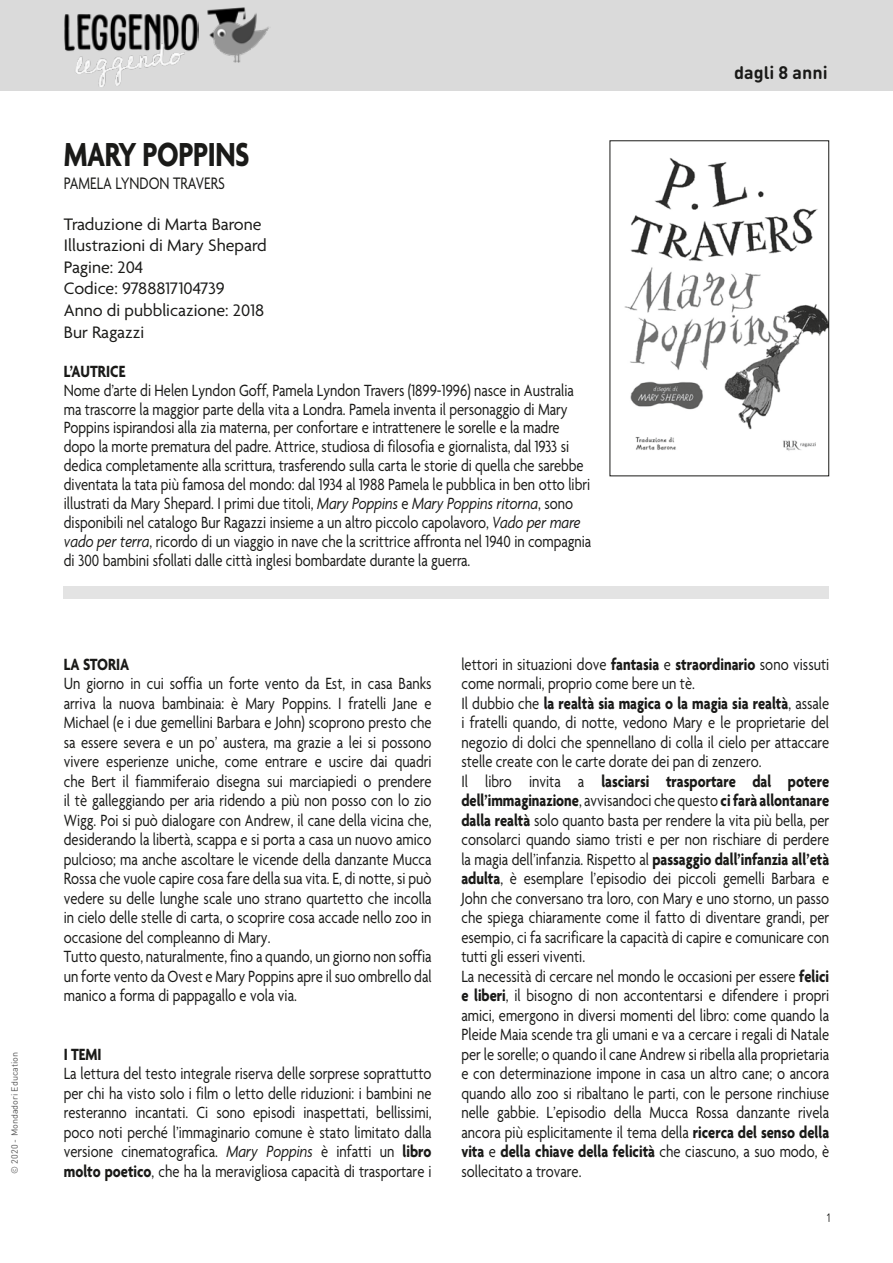
<style>
.page{position:relative;width:893px;height:1263px;background:#fff}
.page>*{position:absolute;margin:0;border:0;box-sizing:border-box;transform-origin:0 0}
.t1{font:700 36px "Agenda";letter-spacing:-.015em;color:#1a1a18;scale:.8 1}
.t2{font:18px/21.6px "Agenda";color:#1a1a18}
.t3{font:18px "Agenda";color:#1a1a18;scale:.8 1}
.t4{font:700 18px "DIN Round Pro";color:#1a1a18}
.t5{font:17.55px/19.5px "Agenda";color:#1a1a18;scale:.83 1}
.t6{font:700 17.55px "Agenda";color:#1a1a18;scale:.83 1}
.t7{font:12px "DIN Round Pro";color:#1a1a18;scale:.85 1}
.t8{font:9px "DIN Round Pro";color:#565656}
.s1{font-style:italic}
.s2{font-weight:700}
</style>
<div class="page">
<div style="left:0;top:0;width:893px;height:91px;background:#dadada"></div>
<img style="left:207px;top:7px;width:62px;height:56px">
<img style="left:64px;top:13px;width:134px;height:74px">
<div style="left:64px;top:586px;width:765px;height:12px;background:#e3e3e3"></div>
<img style="left:624px;top:158px;width:203px;height:293px">
<div style="left:609px;top:140px;width:220px;height:336px;border:1px solid #1a1a18"></div>
<p class="t8" style="left:8px;top:1174px;width:123px;rotate:-90deg">© 2020 - Mondadori Education</p>
<h1 class="t1" style="left:64px;top:135px;width:234px">MARY POPPINS</h1>
<p class="t3" style="left:64px;top:173px;width:203px">PAMELA LYNDON TRAVERS</p>
<p class="t2" style="left:64px;top:214px;width:205px">Traduzione di Marta Barone<br>Illustrazioni di Mary Shepard<br>Pagine: 204<br>Codice: 9788817104739<br>Anno di pubblicazione: 2018<br>Bur Ragazzi</p>
<p class="t6" style="left:64px;top:362px;width:76px">L’AUTRICE</p>
<p class="t5" style="left:64px;top:382px;width:637px;line-height:18.9px">Nome d’arte di Helen Lyndon Goff, Pamela Lyndon Travers (1899-1996) nasce in Australia ma trascorre la maggior parte della vita a Londra. Pamela inventa il personaggio di Mary Poppins ispirandosi alla zia materna, per confortare e intrattenere le sorelle e la madre dopo la morte prematura del padre. Attrice, studiosa di filosofia e giornalista, dal 1933 si dedica completamente alla scrittura, trasferendo sulla carta le storie di quella che sarebbe diventata la tata più famosa del mondo: dal 1934 al 1988 Pamela le pubblica in ben otto libri illustrati da Mary Shepard. I primi due titoli, <span class="s1">Mary Poppins</span> e <span class="s1">Mary Poppins ritorna</span>, sono disponibili nel catalogo Bur Ragazzi insieme a un altro piccolo capolavoro, <span class="s1">Vado per mare vado per terra</span>, ricordo di un viaggio in nave che la scrittrice affronta nel 1940 in compagnia di 300 bambini sfollati dalle città inglesi bombardate durante la guerra.</p>
<p class="t4" style="left:734px;top:60px;width:95px">dagli 8 anni</p>
<p class="t6" style="left:64px;top:654px;width:81px">LA STORIA</p>
<p class="t5" style="left:64px;top:675px;width:445px">Un giorno in cui soffia un forte vento da Est, in casa Banks arriva la nuova bambinaia: è Mary Poppins. I fratelli Jane e Michael (e i due gemellini Barbara e John) scoprono presto che sa essere severa e un po’ austera, ma grazie a lei si possono vivere esperienze uniche, come entrare e uscire dai quadri che Bert il fiammiferaio disegna sui marciapiedi o prendere il tè galleggiando per aria ridendo a più non posso con lo zio Wigg. Poi si può dialogare con Andrew, il cane della vicina che, desiderando la libertà, scappa e si porta a casa un nuovo amico pulcioso; ma anche ascoltare le vicende della danzante Mucca Rossa che vuole capire cosa fare della sua vita. E, di notte, si può vedere su delle lunghe scale uno strano quartetto che incolla in cielo delle stelle di carta, o scoprire cosa accade nello zoo in occasione del compleanno di Mary.<br>Tutto questo, naturalmente, fino a quando, un giorno non soffia un forte vento da Ovest e Mary Poppins apre il suo ombrello dal manico a forma di pappagallo e vola via.</p>
<p class="t6" style="left:64px;top:1044px;width:47px">I TEMI</p>
<p class="t5" style="left:64px;top:1065px;width:445px;text-align:justify">La lettura del testo integrale riserva delle sorprese soprattutto per chi ha visto solo i film o letto delle riduzioni: i bambini ne resteranno incantati. Ci sono episodi inaspettati, bellissimi, poco noti perché l’immaginario comune è stato limitato dalla versione cinematografica. <span class="s1">Mary Poppins</span> è infatti un <span class="s2">libro molto poetico</span>, che ha la meravigliosa capacità di trasportare i</p>
<p class="t5" style="left:461px;top:655px;width:445px">lettori in situazioni dove <span class="s2">fantasia</span> e <span class="s2">straordinario</span> sono vissuti come normali, proprio come bere un tè.<br>Il dubbio che <span class="s2">la realtà sia magica o la magia sia realtà</span>, assale i fratelli quando, di notte, vedono Mary e le proprietarie del negozio di dolci che spennellano di colla il cielo per attaccare stelle create con le carte dorate dei pan di zenzero.<br>Il libro invita a <span class="s2">lasciarsi trasportare dal potere dell’immaginazione</span>, avvisandoci che questo <span class="s2">ci farà allontanare dalla realtà</span> solo quanto basta per rendere la vita più bella, per consolarci quando siamo tristi e per non rischiare di perdere la magia dell’infanzia. Rispetto al <span class="s2">passaggio dall’infanzia all’età adulta</span>, è esemplare l’episodio dei piccoli gemelli Barbara e John che conversano tra loro, con Mary e uno storno, un passo che spiega chiaramente come il fatto di diventare grandi, per esempio, ci fa sacrificare la capacità di capire e comunicare con tutti gli esseri viventi.<br>La necessità di cercare nel mondo le occasioni per essere <span class="s2">felici e liberi</span>, il bisogno di non accontentarsi e difendere i propri amici, emergono in diversi momenti del libro: come quando la Pleide Maia scende tra gli umani e va a cercare i regali di Natale per le sorelle; o quando il cane Andrew si ribella alla proprietaria e con determinazione impone in casa un altro cane; o ancora quando allo zoo si ribaltano le parti, con le persone rinchiuse nelle gabbie. L’episodio della Mucca Rossa danzante rivela ancora più esplicitamente il tema della <span class="s2">ricerca del senso della vita</span> e <span class="s2">della chiave della felicità</span> che ciascuno, a suo modo, è sollecitato a trovare.</p>
<p class="t7" style="left:826px;top:1210px;width:8px">1</p>
</div>
